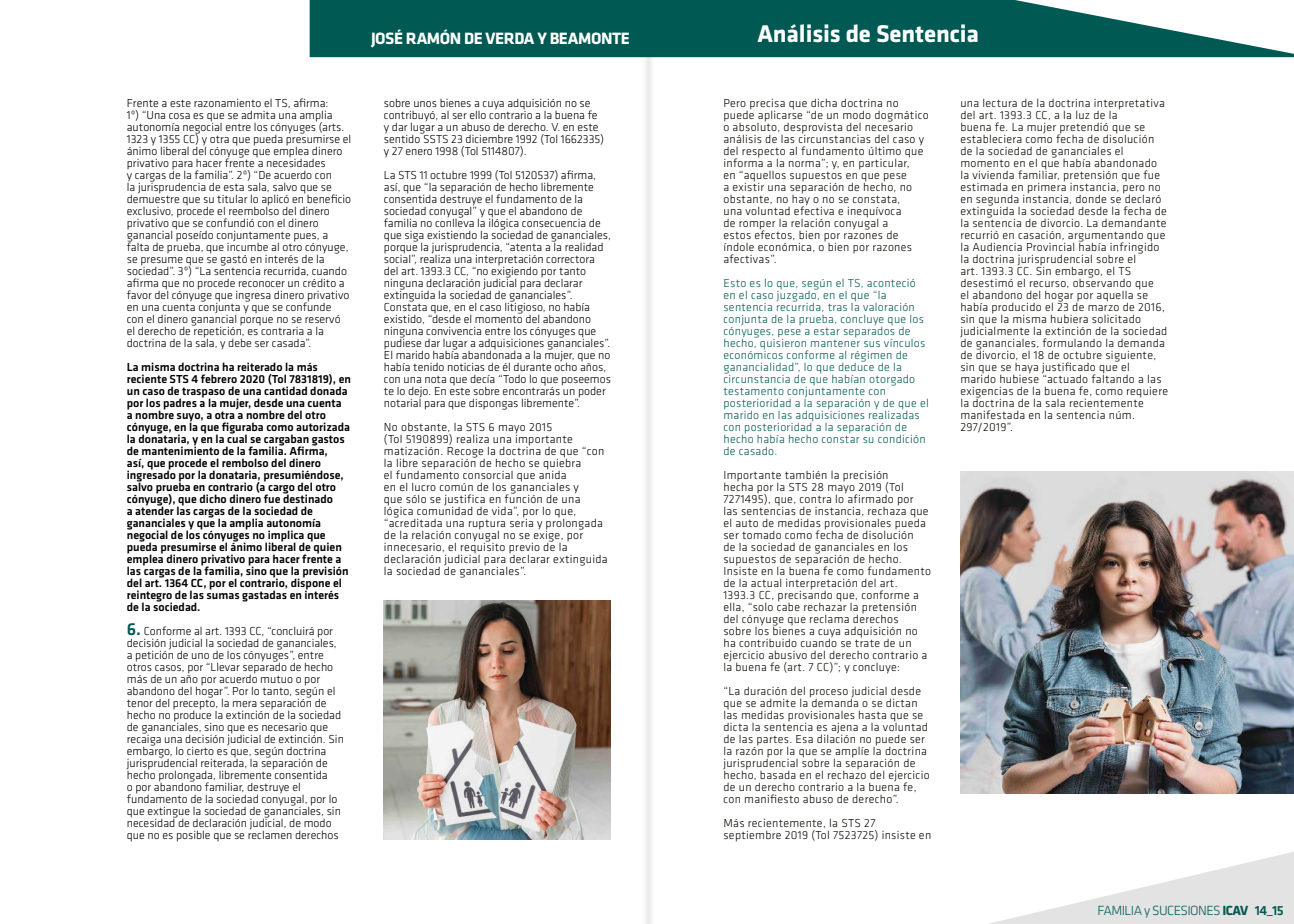
<style>
.page{position:relative;width:1294px;height:924px;background:#fff}
.page>*{position:absolute;margin:0;border:0;box-sizing:border-box;transform-origin:0 0}
.t1{font:700 25px "Klavika";letter-spacing:-.005em;color:#fff}
.t2{font:700 17px "Klavika";letter-spacing:-.025em;color:#fff}
.t3{font:300 13.8px "Klavika";letter-spacing:-.04em;color:#005952}
.t4{font:300 12px/12px "Klavika";color:#000}
.t5{font:300 12px/12px "Klavika";letter-spacing:.025em;color:#0b0700}
.t6{font:500 12px/12px "Klavika";color:#000}
.t7{font:300 12px/12px "Klavika";letter-spacing:.025em;color:#035952}
.t8{font:300 12px/12px "Klavika";letter-spacing:.025em;color:#000}
.s1{font-weight:500;font-size:18px;color:#035952}
.s2{font-weight:700}
.s3{font-weight:500}
</style>
<div class="page">
<svg style="left:989px;top:852px;width:305px;height:72px"></svg>
<div style="left:642px;top:0;width:12px;height:924px;background:#f4f5f5"></div>
<svg style="left:310px;top:0;width:984px;height:57px;background:#226f69"></svg>
<img style="left:960px;top:472px;width:334px;height:322px">
<img style="left:384px;top:600px;width:227px;height:239px">
<h2 class="t2" style="left:371px;top:29px;width:260px">JOSÉ RAMÓN DE VERDA Y BEAMONTE</h2>
<h1 class="t1" style="left:757px;top:21px;width:223px">Análisis de Sentencia</h1>
<p class="t4" style="left:127px;top:97px;width:226px">Frente a este razonamiento el TS, afirma:<br>1º) “Una cosa es que se admita una amplia autonomía negocial entre los cónyuges (arts.<br>1323 y 1355 CC) y otra que pueda presumirse el ánimo liberal del cónyuge que emplea dinero privativo para hacer frente a necesidades<br>y cargas de la familia”. 2º) “De acuerdo con<br>la jurisprudencia de esta sala, salvo que se demuestre que su titular lo aplicó en beneficio exclusivo, procede el reembolso del dinero privativo que se confundió con el dinero ganancial poseído conjuntamente pues, a falta de prueba, que incumbe al otro cónyuge, se presume que se gastó en interés de la sociedad”. 3º) “La sentencia recurrida, cuando afirma que no procede reconocer un crédito a favor del cónyuge que ingresa dinero privativo en una cuenta conjunta y que se confunde con el dinero ganancial porque no se reservó el derecho de repetición, es contraria a la doctrina de la sala, y debe ser casada”.</p>
<p class="t6" style="left:127px;top:361px;width:226px">La misma doctrina ha reiterado la más reciente STS 4 febrero 2020 (Tol 7831819), en un caso de traspaso de una cantidad donada por los padres a la mujer, desde una cuenta<br>a nombre suyo, a otra a nombre del otro cónyuge, en la que figuraba como autorizada la donataria, y en la cual se cargaban gastos de mantenimiento de la familia. Afirma,<br>así, que procede el rembolso del dinero ingresado por la donataria, presumiéndose, salvo prueba en contrario (a cargo del otro cónyuge), que dicho dinero fue destinado<br>a atender las cargas de la sociedad de gananciales y que la amplia autonomía negocial de los cónyuges no implica que pueda presumirse el ánimo liberal de quien emplea dinero privativo para hacer frente a las cargas de la familia, sino que la previsión del art. 1364 CC, por el contrario, dispone el reintegro de las sumas gastadas en interés de la sociedad.</p>
<p class="t4" style="left:127px;top:625px;width:219px"><span class="s1">6.</span> Conforme al art. 1393 CC, “concluirá por decisión judicial la sociedad de gananciales, a petición de uno de los cónyuges”, entre otros casos, por “Llevar separado de hecho más de un año por acuerdo mutuo o por abandono del hogar”. Por lo tanto, según el tenor del precepto, la mera separación de hecho no produce la extinción de la sociedad de gananciales, sino que es necesario que recaiga una decisión judicial de extinción. Sin embargo, lo cierto es que, según doctrina jurisprudencial reiterada, la separación de hecho prolongada, libremente consentida<br>o por abandono familiar, destruye el fundamento de la sociedad conyugal, por lo que extingue la sociedad de gananciales, sin necesidad de declaración judicial, de modo que no es posible que se reclamen derechos</p>
<p class="t4" style="left:384px;top:97px;width:222px">sobre unos bienes a cuya adquisición no se contribuyó, al ser ello contrario a la buena fe y dar lugar a un abuso de derecho. V. en este sentido SSTS 23 diciembre 1992 (Tol 1662335) y 27 enero 1998 (Tol 5114807).</p>
<p class="t4" style="left:384px;top:169px;width:229px">La STS 11 octubre 1999 (Tol 5120537) afirma, así, que “la separación de hecho libremente consentida destruye el fundamento de la sociedad conyugal” y que el abandono de familia no conlleva la ilógica consecuencia de que siga existiendo la sociedad de gananciales, porque la jurisprudencia, “atenta a la realidad social”, realiza una interpretación correctora del art. 1393.3 CC, “no exigiendo por tanto ninguna declaración judicial para declarar extinguida la sociedad de gananciales”.<br>Constata que, en el caso litigioso, no había existido, “desde el momento del abandono ninguna convivencia entre los cónyuges que pudiese dar lugar a adquisiciones gananciales”.<br>El marido había abandonada a la mujer, que no había tenido noticias de él durante ocho años, con una nota que decía “Todo lo que poseemos te lo dejo. En este sobre encontrarás un poder notarial para que dispongas libremente”.</p>
<p class="t8" style="left:384px;top:421px;width:225px">No obstante, la STS 6 mayo 2015<br>(Tol 5190899) realiza una importante matización. Recoge la doctrina de que “con la libre separación de hecho se quiebra<br>el fundamento consorcial que anida<br>en el lucro común de los gananciales y<br>que sólo se justifica en función de una lógica comunidad de vida”, por lo que, “acreditada una ruptura seria y prolongada de la relación conyugal no se exige, por innecesario, el requisito previo de la declaración judicial para declarar extinguida la sociedad de gananciales”.</p>
<p class="t5" style="left:723px;top:97px;width:207px">Pero precisa que dicha doctrina no puede aplicarse “de un modo dogmático o absoluto, desprovista del necesario análisis de las circunstancias del caso y del respecto al fundamento último que informa a la norma”; y, en particular,<br>en “aquellos supuestos en que pese<br>a existir una separación de hecho, no obstante, no hay o no se constata,<br>una voluntad efectiva e inequívoca<br>de romper la relación conyugal a<br>estos efectos, bien por razones de índole económica, o bien por razones afectivas”.</p>
<p class="t7" style="left:723px;top:277px;width:207px">Esto es lo que, según el TS, aconteció en el caso juzgado, en el que “la sentencia recurrida, tras la valoración conjunta de la prueba, concluye que los cónyuges, pese a estar separados de hecho, quisieron mantener sus vínculos económicos conforme al régimen de ganancialidad”, lo que deduce de la circunstancia de que habían otorgado testamento conjuntamente con posterioridad a la separación y de que el marido en las adquisiciones realizadas con posterioridad a la separación de hecho había hecho constar su condición de casado.</p>
<p class="t5" style="left:723px;top:469px;width:209px">Importante también la precisión<br>hecha por la STS 28 mayo 2019 (Tol 7271495), que, contra lo afirmado por<br>las sentencias de instancia, rechaza que el auto de medidas provisionales pueda ser tomado como fecha de disolución<br>de la sociedad de gananciales en los supuestos de separación de hecho.<br>Insiste en la buena fe como fundamento de la actual interpretación del art.<br>1393.3 CC, precisando que, conforme a ella, “solo cabe rechazar la pretensión del cónyuge que reclama derechos<br>sobre los bienes a cuya adquisición no ha contribuido cuando se trate de un ejercicio abusivo del derecho contrario a la buena fe (art. 7 CC)”; y concluye:</p>
<p class="t5" style="left:723px;top:685px;width:208px">“La duración del proceso judicial desde que se admite la demanda o se dictan las medidas provisionales hasta que se dicta la sentencia es ajena a la voluntad de las partes. Esa dilación no puede ser la razón por la que se amplíe la doctrina jurisprudencial sobre la separación de hecho, basada en el rechazo del ejercicio de un derecho contrario a la buena fe, con manifiesto abuso de derecho”.</p>
<p class="t5" style="left:723px;top:817px;width:209px">Más recientemente, la STS 27 septiembre 2019 (Tol 7523725) insiste en</p>
<p class="t5" style="left:960px;top:97px;width:209px">una lectura de la doctrina interpretativa del art. 1393.3 CC, a la luz de la<br>buena fe. La mujer pretendió que se estableciera como fecha de disolución de la sociedad de gananciales el momento en el que había abandonado la vivienda familiar, pretensión que fue estimada en primera instancia, pero no en segunda instancia, donde se declaró extinguida la sociedad desde la fecha de la sentencia de divorcio. La demandante recurrió en casación, argumentando que la Audiencia Provincial había infringido la doctrina jurisprudencial sobre el<br>art. 1393.3 CC. Sin embargo, el TS desestimó el recurso, observando que<br>el abandono del hogar por aquella se había producido el 23 de marzo de 2016, sin que la misma hubiera solicitado judicialmente la extinción de la sociedad de gananciales, formulando la demanda de divorcio, el 18 de octubre siguiente, sin que se haya justificado que el marido hubiese “actuado faltando a las exigencias de la buena fe, como requiere la doctrina de la sala recientemente manifestada en la sentencia núm.<br>297/2019”.</p>
<p class="t3" style="left:1098px;top:903px;width:188px">FAMILIA y SUCESIONES <span class="s2">ICAV</span> <span class="s3">14_15</span></p>
</div>
